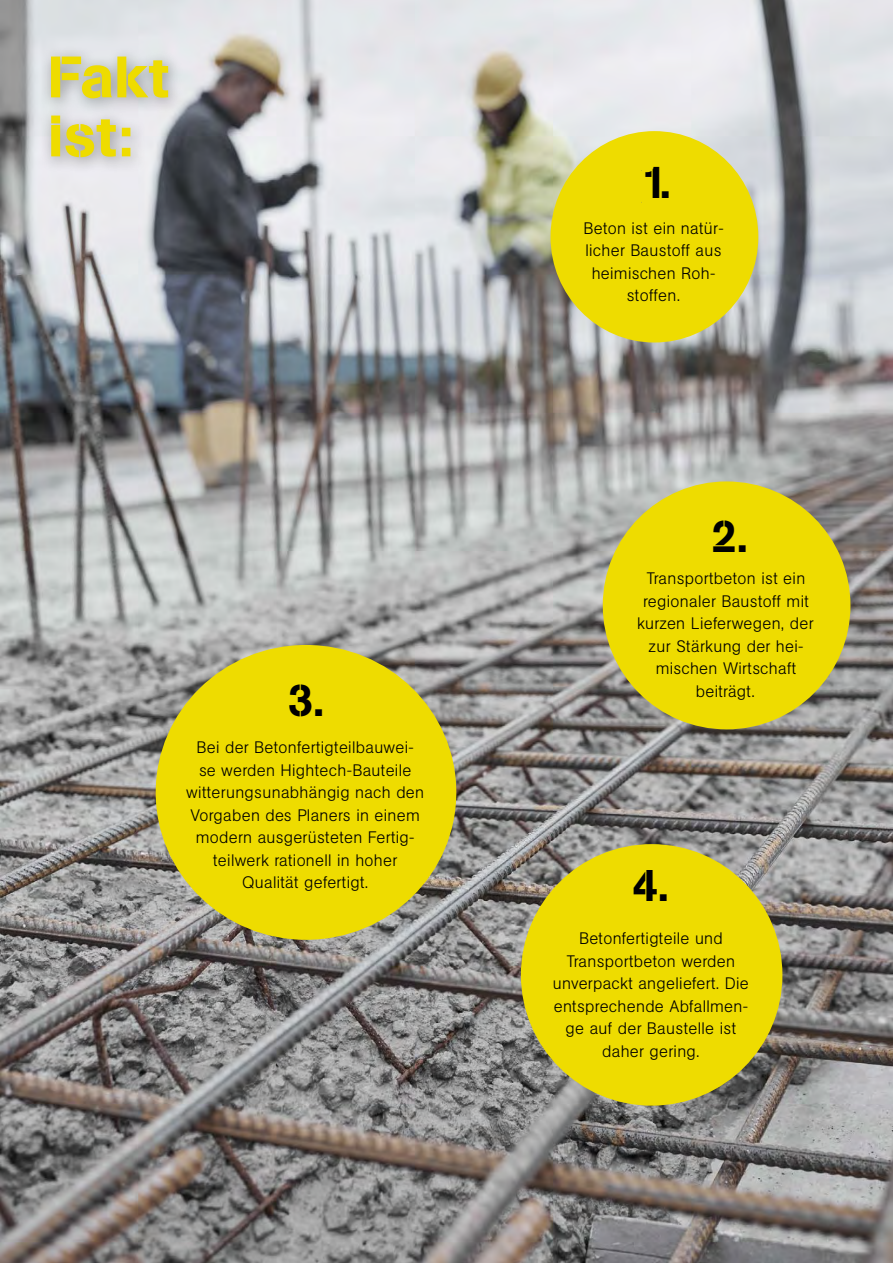
<style>
.page{position:relative;width:893px;height:1263px;background:#fff}
.page>*{position:absolute;margin:0;border:0;box-sizing:border-box;transform-origin:0 0}
.t1{font:57.75px/58.9px "AG Book Std Stencil";color:#eedc00}
.t2{font:45px "AG Book Std Stencil";color:#000}
.t3{font:300 16.5px/22.5px "AG Book Pro";letter-spacing:.02em;color:#000;text-align:center}
</style>
<div class="page">
<img style="left:0;top:0;width:893px;height:1263px">
<div style="left:603px;top:481px;width:247px;height:248px;background:#eedc00;border-radius:50%"></div>
<div style="left:550px;top:131px;width:208px;height:211px;background:#eedc00;border-radius:50%"></div>
<div style="left:156px;top:645px;width:300px;height:295px;background:#eedc00;border-radius:50%"></div>
<div style="left:40px;top:46px;width:144px;height:128px;background:#000;opacity:.37"></div>
<div style="left:521px;top:844px;width:261px;height:262px;background:#eedc00;border-radius:50%"></div>
<h1 class="t1" style="left:48px;top:49px;width:122px">Fakt ist:</h1>
<h2 class="t2" style="left:288px;top:673px;width:38px">3.</h2>
<p class="t3" style="left:186px;top:736px;width:239px">Bei der Betonfertigteilbauwei&shy;se werden Hightech-Bauteile witterungsunabhängig nach den<br>Vorgaben des Planers in einem modern ausgerüsteten Fertig&shy;teilwerk rationell in hoher<br>Qualität gefertigt.</p>
<h2 class="t2" style="left:642px;top:155px;width:31px">1.</h2>
<p class="t3" style="left:583px;top:216px;width:142px">Beton ist ein natür&shy;licher Baustoff aus heimischen Roh&shy;stoffen.</p>
<h2 class="t2" style="left:711px;top:509px;width:38px">2.</h2>
<p class="t3" style="left:637px;top:567px;width:178px">Transportbeton ist ein regionaler Baustoff mit kurzen Lieferwegen, der zur Stärkung der hei&shy;mischen Wirtschaft beiträgt.</p>
<h2 class="t2" style="left:633px;top:858px;width:38px">4.</h2>
<p class="t3" style="left:553px;top:927px;width:197px">Betonfertigteile und<br>Transportbeton werden unverpackt angeliefert. Die entsprechende Abfallmen&shy;ge auf der Baustelle ist daher gering.</p>
</div>
